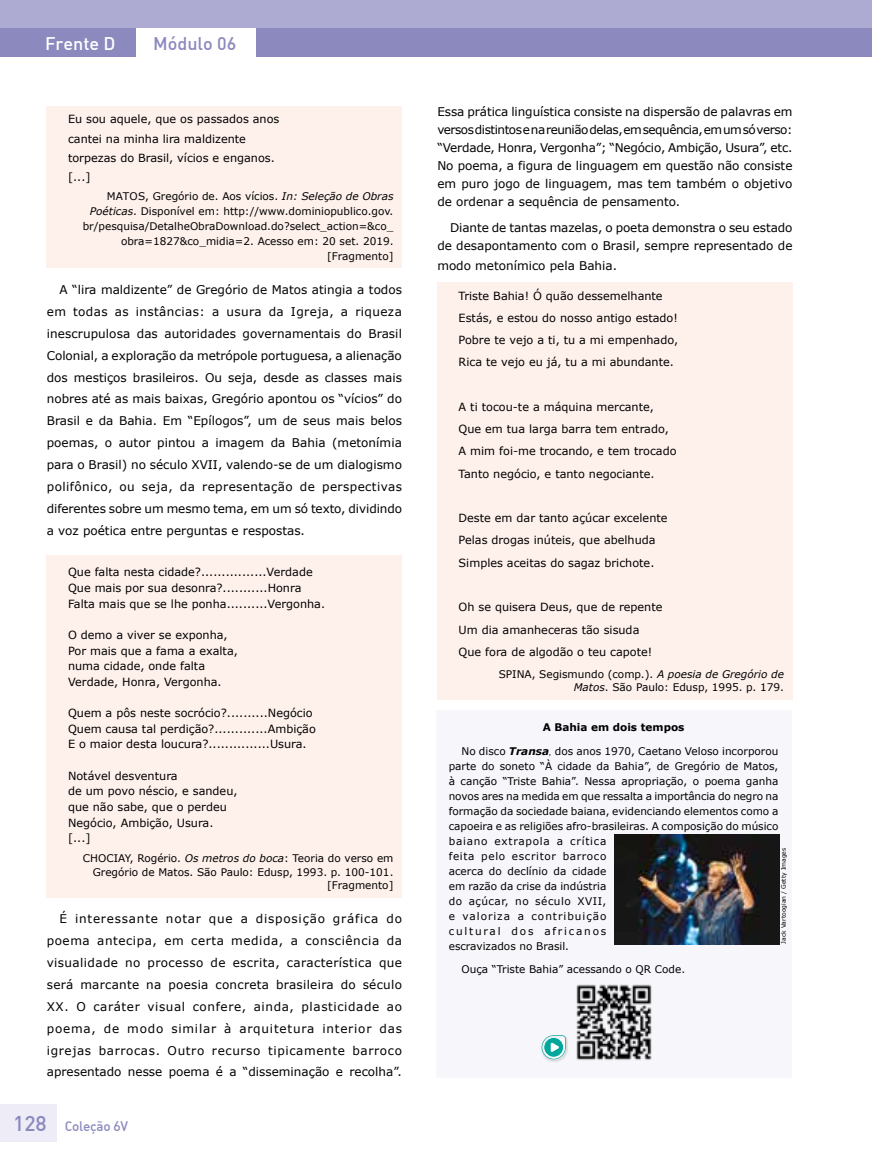
<style>
.page{position:relative;width:872px;height:1170px;background:#fff}
.page>*{position:absolute;margin:0;border:0;box-sizing:border-box;transform-origin:0 0}
.t1{font:500 18px "DIN";color:#8b89be}
.t2{font:500 18px "DIN";color:#fff}
.t3{font:500 13.5px "DIN Alternate";letter-spacing:-.02em;color:#8b89be}
.t4{font:12px/21.9px "Verdana";color:#000;text-align:justify}
.t5{font:11.25px/15.6px "Verdana";color:#000}
.t6{font:10.5px/15px "Verdana";color:#000;text-align:right}
.t7{font:700 10.5px "Verdana";color:#000}
.t8{font:6px "Verdana";color:#000}
.s1{font-style:italic}
.s2{font-family:"DIN";font-size:21px}
.s3{font-weight:700;font-style:italic}
.s4{font-family:"Times New Roman";font-style:italic}
</style>
<div class="page">
<div style="left:0;top:28px;width:136px;height:28px;background:#8b89be"></div>
<div style="left:256px;top:28px;width:616px;height:28px;background:#8b89be"></div>
<div style="left:0;top:0;width:872px;height:28px;background:#adabd2"></div>
<div style="left:0;top:1104px;width:57px;height:37px;background:#edecf7"></div>
<div style="left:47px;top:106px;width:355px;height:162px;background:#fef1ec"></div>
<div style="left:47px;top:555px;width:355px;height:342px;background:#fef1ec"></div>
<div style="left:436px;top:710px;width:355px;height:367px;background:#f7f6fb"></div>
<img style="left:576px;top:984px;width:76px;height:76px">
<img style="left:615px;top:834px;width:164px;height:110px">
<div style="left:437px;top:282px;width:355px;height:417px;background:#fef1ec"></div>
<img style="left:546px;top:1036px;width:22px;height:25px">
<svg style="left:541px;top:1035px;width:24px;height:24px"></svg>
<h1 class="t2" style="left:45px;top:32px;width:72px">Frente D</h1>
<h1 class="t1" style="left:153px;top:32px;width:85px">Módulo 06</h1>
<p class="t5" style="left:68px;top:110px;width:213px;line-height:19.2px">Eu sou aquele, que os passados anos cantei na minha lira maldizente torpezas do Brasil, vícios e enganos. [...]</p>
<p class="t6" style="left:83px;top:189px;width:312px">MATOS, Gregório de. Aos vícios. <span class="s1">In: Seleção de Obras Poéticas</span>. Disponível em: http://www.dominiopublico.gov. br/pesquisa/DetalheObraDownload.do?select_action=&amp;co_ obra=1827&amp;co_midia=2. Acesso em: 20 set. 2019. [Fragmento]</p>
<p class="t4" style="left:47px;top:279px;width:357px;text-indent:13px">A “lira maldizente” de Gregório de Matos atingia a todos em todas as instâncias: a usura da Igreja, a riqueza inescrupulosa das autoridades governamentais do Brasil Colonial, a exploração da metrópole portuguesa, a alienação dos mestiços brasileiros. Ou seja, desde as classes mais nobres até as mais baixas, Gregório apontou os “vícios” do Brasil e da Bahia. Em “Epílogos”, um de seus mais belos poemas, o autor pintou a imagem da Bahia (metonímia para o Brasil) no século XVII, valendo-se de um dialogismo polifônico, ou seja, da representação de perspectivas diferentes sobre um mesmo tema, em um só texto, dividindo a voz poética entre perguntas e respostas.</p>
<p class="t5" style="left:68px;top:564px;width:259px">Que falta nesta cidade?................Verdade<br>Que mais por sua desonra?...........Honra<br>Falta mais que se lhe ponha..........Vergonha.</p>
<p class="t5" style="left:68px;top:626px;width:171px">O demo a viver se exponha,<br>Por mais que a fama a exalta, numa cidade, onde falta<br>Verdade, Honra, Vergonha.</p>
<p class="t5" style="left:68px;top:705px;width:249px">Quem a pôs neste socrócio?..........Negócio<br>Quem causa tal perdição?.............Ambição<br>E o maior desta loucura?...............Usura.</p>
<p class="t5" style="left:68px;top:767px;width:171px">Notável desventura<br>de um povo néscio, e sandeu, que não sabe, que o perdeu<br>Negócio, Ambição, Usura. [...]</p>
<p class="t6" style="left:83px;top:851px;width:312px;line-height:13.5px">CHOCIAY, Rogério. <span class="s1">Os metros do boca</span>: Teoria do verso em<br>Gregório de Matos. São Paulo: Edusp, 1993. p. 100-101. [Fragmento]</p>
<p class="t4" style="left:47px;top:907px;width:357px;text-indent:13px">É interessante notar que a disposição gráfica do poema antecipa, em certa medida, a consciência da visualidade no processo de escrita, característica que será marcante na poesia concreta brasileira do século XX. O caráter visual confere, ainda, plasticidade ao poema, de modo similar à arquitetura interior das igrejas barrocas. Outro recurso tipicamente barroco apresentado nesse poema é a “disseminação e recolha”.</p>
<p class="t3" style="left:13px;top:1117px;width:116px"><span class="s2">128</span> Coleção 6V</p>
<p class="t4" style="left:437px;top:102px;width:357px;line-height:18px">Essa prática linguística consiste na dispersão de palavras em versos distintos e na reunião delas, em sequência, em um só verso: “Verdade, Honra, Vergonha”; “Negócio, Ambição, Usura”, etc.<br>No poema, a figura de linguagem em questão não consiste em puro jogo de linguagem, mas tem também o objetivo de ordenar a sequência de pensamento.</p>
<p class="t4" style="left:437px;top:218px;width:357px;line-height:18px;text-align:right">Diante de tantas mazelas, o poeta demonstra o seu estado de desapontamento com o Brasil, sempre representado de</p>
<p class="t4" style="left:437px;top:254px;width:181px">modo metonímico pela Bahia.</p>
<p class="t5" style="left:458px;top:284px;width:221px;line-height:22.2px">Triste Bahia! Ó quão dessemelhante Estás, e estou do nosso antigo estado!<br>Pobre te vejo a ti, tu a mi empenhado, Rica te vejo eu já, tu a mi abundante.</p>
<p class="t5" style="left:458px;top:395px;width:219px;line-height:22.2px">A ti tocou-te a máquina mercante, Que em tua larga barra tem entrado, A mim foi-me trocando, e tem trocado Tanto negócio, e tanto negociante.</p>
<p class="t5" style="left:458px;top:507px;width:210px;line-height:22.2px">Deste em dar tanto açúcar excelente<br>Pelas drogas inúteis, que abelhuda<br>Simples aceitas do sagaz brichote.</p>
<p class="t5" style="left:458px;top:596px;width:205px;line-height:22.2px">Oh se quisera Deus, que de repente<br>Um dia amanheceras tão sisuda<br>Que fora de algodão o teu capote!</p>
<p class="t6" style="left:499px;top:667px;width:287px;line-height:13.5px">SPINA, Segismundo (comp.). <span class="s1">A poesia de Gregório de<br>Matos</span>. São Paulo: Edusp, 1995. p. 179.</p>
<p class="t7" style="left:542px;top:719px;width:143px">A Bahia em dois tempos</p>
<p class="t6" style="left:449px;top:743px;width:331px;text-align:left;text-indent:13px">No disco <span class="s3">Transa</span><span class="s4">,</span> dos anos 1970, Caetano Veloso incorporou parte do soneto “À cidade da Bahia”, de Gregório de Matos, à canção “Triste Bahia”. Nessa apropriação, o poema ganha novos ares na medida em que ressalta a importância do negro na formação da sociedade baiana, evidenciando elementos como a capoeira e as religiões afro-brasileiras. A composição do músico baiano extrapola a crítica<br>feita pelo escritor barroco<br>acerca do declínio da cidade<br>em razão da crise da indústria<br>do açúcar, no século XVII,<br>e valoriza a contribuição<br>cultural dos africanos<br>escravizados no Brasil.</p>
<p class="t6" style="left:461px;top:961px;width:225px">Ouça “Triste Bahia” acessando o QR Code.</p>
<p class="t8" style="left:779px;top:943px;width:97px;rotate:-90deg">Jack Vartoogian / Getty Images</p>
</div>
